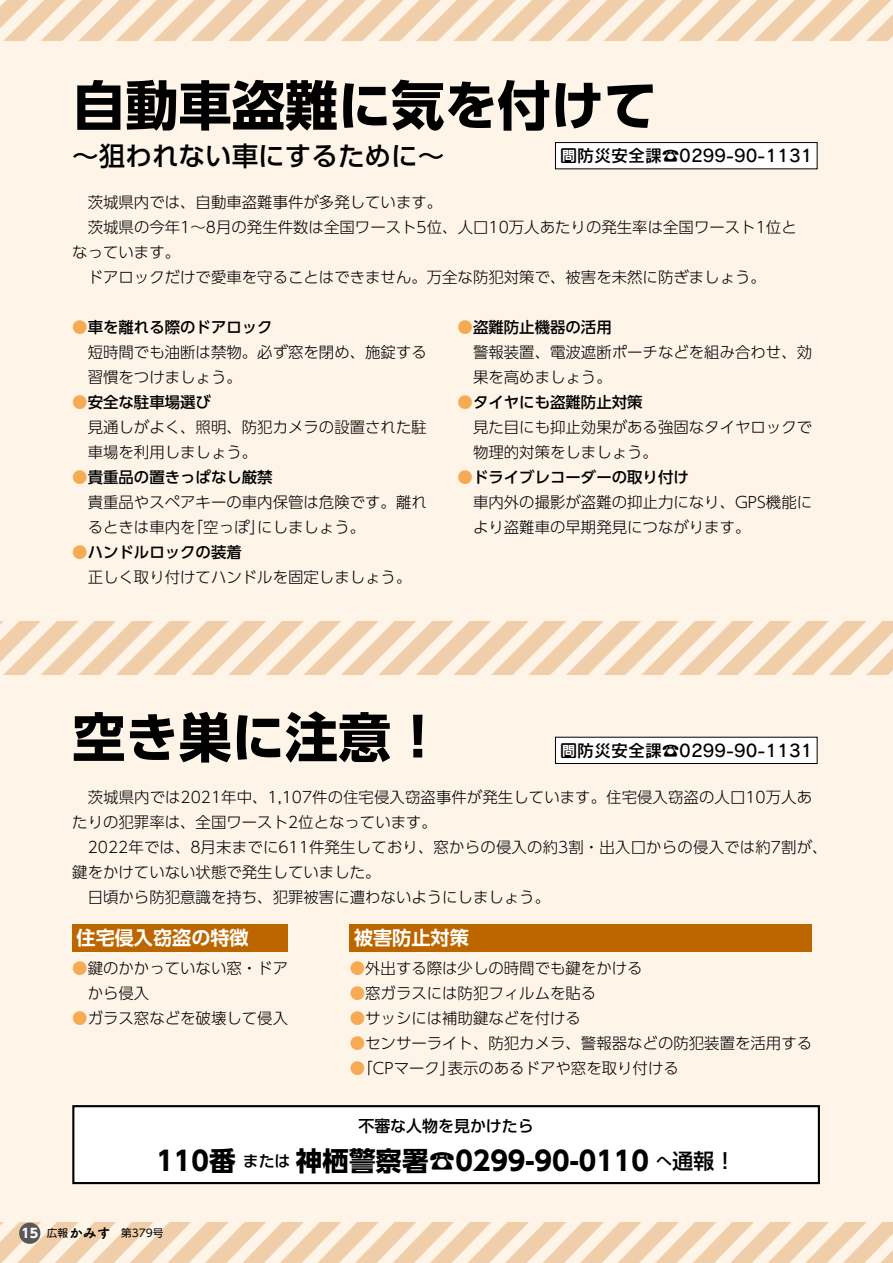
<style>
.page{position:relative;width:893px;height:1263px;background:#fef4e8}
.page>*{position:absolute;margin:0;border:0;box-sizing:border-box;transform-origin:0 0}
.t1{font:700 53.1px "UD Shin Go Pr 6";color:#000}
.t2{font:700 26.55px "UD Shin Go Pr 6";color:#000}
.t3{font:500 26.55px "UD Shin Go Pr 6";color:#000}
.t4{font:500 21.3px "UD Shin Go Pr 6";color:#000}
.t5{font:700 19.2px "UD Shin Go Pr 6 De";color:#fff}
.t6{font:16.95px "Rodin Pro DB";color:#000}
.t7{font:500 15.9px "UD Shin Go Pr 6";color:#000}
.t8{font:300 15.45px/25px "UD Shin Go Pr 6";color:#000}
.t9{font:500 15.45px "UD Shin Go Pro";color:#000}
.t10{font:13.8px "Tsuku A Rd Gothic Std E";color:#000}
.t11{font:700 12.75px "UD Shin Go Pro";color:#fff}
.t12{font:10.65px "UD Shin Go Pro";color:#000}
.s1{font-family:"UD Shin Go Pr 6";font-weight:300;color:#f5aa53}
.s2{color:#f5aa53}
.s3{font-size:15.9px}
.s4{font-family:"UD Shin Go Pr 6";font-size:10.65px}
</style>
<div class="page">
<img style="left:0;top:0;width:893px;height:40px">
<img style="left:0;top:621px;width:893px;height:53px">
<img style="left:0;top:1222px;width:893px;height:41px">
<div style="left:555px;top:143px;width:262px;height:26px;background:#fff"></div>
<div style="left:555px;top:142px;width:262px;height:27px;border:1px solid #000"></div>
<div style="left:555px;top:737px;width:262px;height:26px;background:#fff"></div>
<div style="left:555px;top:737px;width:262px;height:27px;border:1px solid #000"></div>
<div style="left:350px;top:924px;width:462px;height:28px;background:#bd6600"></div>
<div style="left:72px;top:924px;width:216px;height:28px;background:#bd6600"></div>
<div style="left:73px;top:1106px;width:746px;height:77px;background:#fff"></div>
<div style="left:72px;top:1105px;width:748px;height:79px;border:2px solid #000"></div>
<div style="left:19px;top:1222px;width:21px;height:22px;background:#595757;border-radius:50%"></div>
<h1 class="t1" style="left:72px;top:62px;width:586px">自動車盗難に気を付けて</h1>
<p class="t6" style="left:560px;top:145px;width:254px">問防災安全課☎0299-90-1131</p>
<h2 class="t3" style="left:72px;top:134px;width:374px">～狙われない車にするために～</h2>
<p class="t8" style="left:72px;top:189px;width:726px">　茨城県内では、自動車盗難事件が多発しています。<br>　茨城県の今年1～8月の発生件数は全国ワースト5位、人口10万人あたりの発生率は全国ワースト1位となっています。<br>　ドアロックだけで愛車を守ることはできません。万全な防犯対策で、被害を未然に防ぎましょう。</p>
<p class="t9" style="left:72px;top:315px;width:202px"><span class="s1">●</span>車を離れる際のドアロック</p>
<p class="t8" style="left:88px;top:339px;width:341px">短時間でも油断は禁物。必ず窓を閉め、施錠する習慣をつけましょう。</p>
<p class="t9" style="left:72px;top:390px;width:140px"><span class="s1">●</span>安全な駐車場選び</p>
<p class="t8" style="left:88px;top:414px;width:341px">見通しがよく、照明、防犯カメラの設置された駐車場を利用しましょう。</p>
<p class="t9" style="left:72px;top:465px;width:202px"><span class="s1">●</span>貴重品の置きっぱなし厳禁</p>
<p class="t8" style="left:257px;top:489px;width:171px;text-indent:-170px">貴重品やスペアキーの車内保管は危険です。離れにしましょう。</p>
<p class="t9" style="left:458px;top:315px;width:156px"><span class="s1">●</span>盗難防止機器の活用</p>
<p class="t8" style="left:473px;top:339px;width:341px">警報装置、電波遮断ポーチなどを組み合わせ、効果を高めましょう。</p>
<p class="t9" style="left:458px;top:390px;width:186px"><span class="s1">●</span>タイヤにも盗難防止対策</p>
<p class="t8" style="left:473px;top:414px;width:341px">見た目にも抑止効果がある強固なタイヤロックで物理的対策をしましょう。</p>
<p class="t9" style="left:458px;top:465px;width:233px"><span class="s1">●</span>ドライブレコーダーの取り付け</p>
<p class="t8" style="left:473px;top:489px;width:341px">車内外の撮影が盗難の抑止力になり、GPS機能により盗難車の早期発見につながります。</p>
<p class="t8" style="left:188px;top:514px;width:79px">「空っぽ」</p>
<p class="t8" style="left:88px;top:514px;width:109px">るときは車内を</p>
<p class="t9" style="left:72px;top:540px;width:171px"><span class="s1">●</span>ハンドルロックの装着</p>
<p class="t8" style="left:72px;top:564px;width:341px">　正しく取り付けてハンドルを固定しましょう。</p>
<h1 class="t1" style="left:72px;top:694px;width:374px">空き巣に注意!</h1>
<p class="t6" style="left:560px;top:739px;width:254px">問防災安全課☎0299-90-1131</p>
<p class="t8" style="left:72px;top:784px;width:757px">　茨城県内では2021年中、1,107件の住宅侵入窃盗事件が発生しています。住宅侵入窃盗の人口10万人あたりの犯罪率は、全国ワースト2位となっています。<br>　2022年では、8月末までに611件発生しており、窓からの侵入の約3割・出入口からの侵入では約7割が、鍵をかけていない状態で発生していました。<br>　日頃から防犯意識を持ち、犯罪被害に遭わないようにしましょう。</p>
<p class="t5" style="left:77px;top:922px;width:174px">住宅侵入窃盗の特徴</p>
<p class="t8" style="left:88px;top:955px;width:202px;text-indent:-15px"><span class="s2">●</span>鍵のかかっていない窓・ドアから侵入</p>
<p class="t8" style="left:72px;top:1005px;width:217px"><span class="s2">●</span>ガラス窓などを破壊して侵入</p>
<p class="t5" style="left:354px;top:922px;width:116px">被害防止対策</p>
<p class="t8" style="left:350px;top:955px;width:294px"><span class="s2">●</span>外出する際は少しの時間でも鍵をかける</p>
<p class="t8" style="left:350px;top:980px;width:248px"><span class="s2">●</span>窓ガラスには防犯フィルムを貼る</p>
<p class="t8" style="left:350px;top:1005px;width:233px"><span class="s2">●</span>サッシには補助鍵などを付ける</p>
<p class="t8" style="left:448px;top:1030px;width:366px;text-indent:-98px"><span class="s2">●</span>センサーライト、防犯カメラ、警報器などの防犯装置を活用する表示のあるドアや窓を取り付ける</p>
<p class="t8" style="left:350px;top:1055px;width:107px"><span class="s2">●</span>「CPマーク」</p>
<p class="t7" style="left:358px;top:1112px;width:177px">不審な人物を見かけたら</p>
<h2 class="t2" style="left:156px;top:1139px;width:81px">110番</h2>
<h2 class="t2" style="left:296px;top:1139px;width:355px">神栖警察署☎0299-90-0110</h2>
<p class="t7" style="left:243px;top:1148px;width:49px">または</p>
<h3 class="t4" style="left:656px;top:1144px;width:81px"><span class="s3">へ</span>通報!</h3>
<p class="t11" style="left:21px;top:1223px;width:18px">15</p>
<p class="t10" style="left:47px;top:1222px;width:65px"><span class="s4">広報</span>かみす</p>
<p class="t12" style="left:121px;top:1224px;width:44px">第379号</p>
</div>
